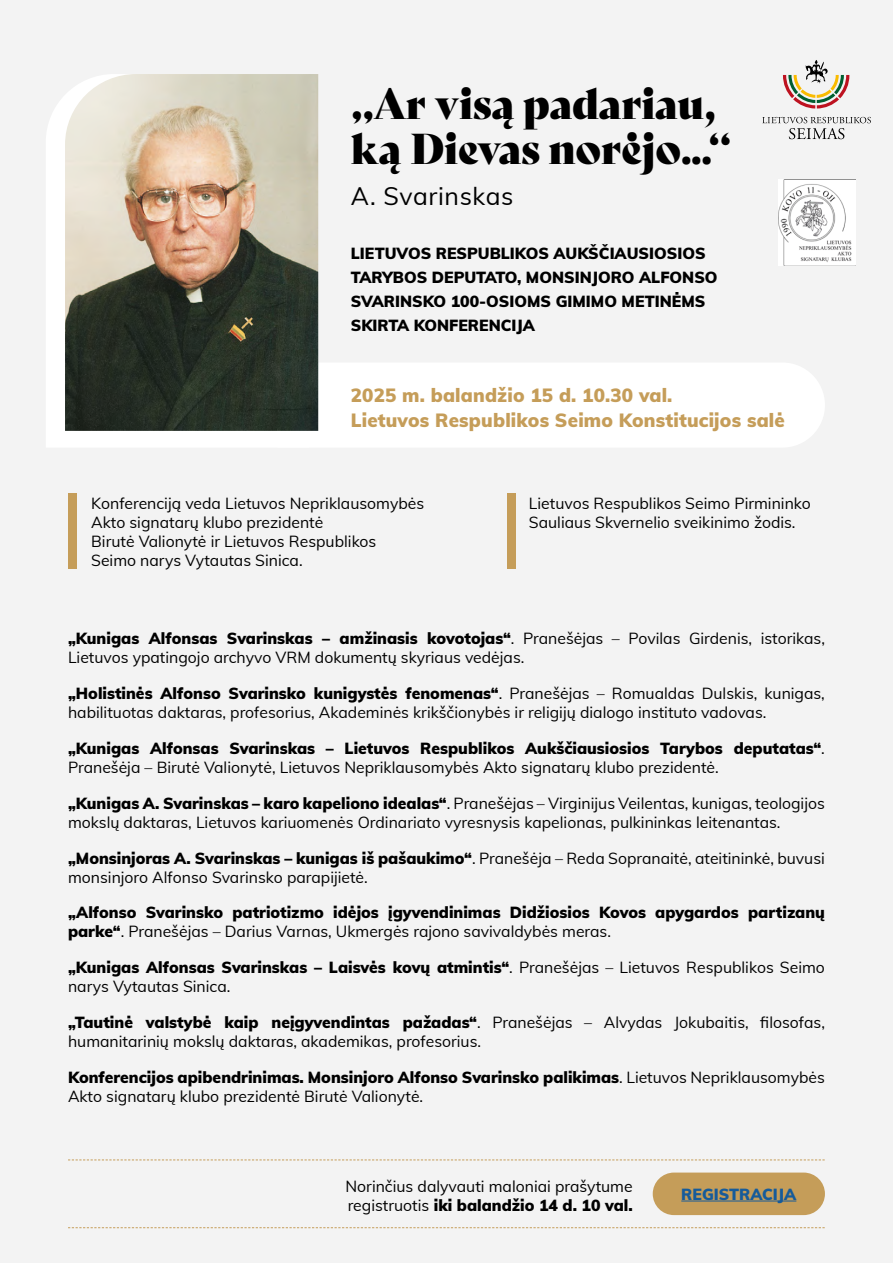
<style>
.page{position:relative;width:893px;height:1263px;background:#f3f3f3}
.page>*{position:absolute;margin:0;border:0;box-sizing:border-box;transform-origin:0 0}
.t1{font:42px/45px "Bely Display";letter-spacing:-.01em;color:#000}
.t2{font:24.75px "Muli";letter-spacing:.025em;color:#000}
.t3{font:900 18.75px/24.6px "Muli";letter-spacing:.01em;color:#c59d59}
.t4{font:15.75px/18.9px "Muli";color:#000}
.t5{font:900 15.75px/24px "Muli";color:#000}
.t6{font:900 15.75px "Muli";color:#165b9a}
.s1{font-weight:900}
.s2{font-weight:400}
</style>
<div class="page">
<div style="left:239px;top:362px;width:586px;height:86px;background:#fff;border-radius:43px"></div>
<img style="left:779px;top:180px;width:76px;height:85px">
<svg style="left:762px;top:117px;width:109px;height:22px"></svg>
<svg style="left:783px;top:60px;width:66px;height:49px"></svg>
<div style="left:68px;top:493px;width:8px;height:76px;background:#c59d59"></div>
<div style="left:507px;top:493px;width:8px;height:76px;background:#c59d59"></div>
<div style="left:653px;top:1172px;width:172px;height:43px;background:#c59d59;border-radius:21px"></div>
<hr style="left:681px;top:1200px;width:115px;height:1px;background:#165b9a">
<svg style="left:68px;top:1159px;width:757px;height:1px"></svg>
<svg style="left:68px;top:1227px;width:757px;height:1px"></svg>
<div style="left:46px;top:96px;width:224px;height:351px;background:#fff"></div>
<img style="left:65px;top:74px;width:253px;height:357px">
<h1 class="t1" style="left:351px;top:78px;width:383px">„Ar visą padariau, ką Dievas norėjo...“</h1>
<h2 class="t2" style="left:351px;top:178px;width:164px">A. Svarinskas</h2>
<p class="t5" style="left:351px;top:240px;width:368px">LIETUVOS RESPUBLIKOS AUKŠČIAUSIOSIOS TARYBOS DEPUTATO, MONSINJORO ALFONSO SVARINSKO 100-OSIOMS GIMIMO METINĖMS SKIRTA KONFERENCIJA</p>
<p class="t3" style="left:351px;top:382px;width:436px">2025 m. balandžio 15 d. 10.30 val.<br>Lietuvos Respublikos Seimo Konstitucijos salė</p>
<p class="t4" style="left:91px;top:493px;width:335px">Konferenciją veda Lietuvos Nepriklausomybės Akto signatarų klubo prezidentė<br>Birutė Valionytė ir Lietuvos Respublikos Seimo narys Vytautas Sinica.</p>
<p class="t4" style="left:529px;top:493px;width:283px">Lietuvos Respublikos Seimo Pirmininko<br>Sauliaus Skvernelio sveikinimo žodis.</p>
<p class="t4" style="left:68px;top:628px;width:758px"><span class="s1">„Kunigas Alfonsas Svarinskas – amžinasis kovotojas“</span>. Pranešėjas – Povilas Girdenis, istorikas,<br>Lietuvos ypatingojo archyvo VRM dokumentų skyriaus vedėjas.</p>
<p class="t4" style="left:68px;top:683px;width:758px"><span class="s1">„Holistinės Alfonso Svarinsko kunigystės fenomenas“</span>. Pranešėjas – Romualdas Dulskis, kunigas, habilituotas daktaras, profesorius, Akademinės krikščionybės ir religijų dialogo instituto vadovas.</p>
<p class="t4" style="left:68px;top:738px;width:758px"><span class="s1">„Kunigas Alfonsas Svarinskas – Lietuvos Respublikos Aukščiausiosios Tarybos deputatas“</span>.<br>Pranešėja – Birutė Valionytė, Lietuvos Nepriklausomybės Akto signatarų klubo prezidentė.</p>
<p class="t4" style="left:68px;top:793px;width:758px"><span class="s1">„Kunigas A. Svarinskas – karo kapeliono idealas“</span>. Pranešėjas – Virginijus Veilentas, kunigas, teologijos mokslų daktaras, Lietuvos kariuomenės Ordinariato vyresnysis kapelionas, pulkininkas leitenantas.</p>
<p class="t4" style="left:68px;top:848px;width:758px"><span class="s1">„Monsinjoras A. Svarinskas – kunigas iš pašaukimo“</span>. Pranešėja – Reda Sopranaitė, ateitininkė, buvusi monsinjoro Alfonso Svarinsko parapijietė.</p>
<p class="t5" style="left:68px;top:902px;width:758px;line-height:18.9px">„Alfonso Svarinsko patriotizmo idėjos įgyvendinimas Didžiosios Kovos apygardos partizanų parke“<span class="s2">. Pranešėjas – Darius Varnas, Ukmergės rajono savivaldybės meras.</span></p>
<p class="t4" style="left:68px;top:957px;width:758px"><span class="s1">„Kunigas Alfonsas Svarinskas – Laisvės kovų atmintis“</span>. Pranešėjas – Lietuvos Respublikos Seimo narys Vytautas Sinica.</p>
<p class="t4" style="left:68px;top:1012px;width:758px"><span class="s1">„Tautinė valstybė kaip neįgyvendintas pažadas“</span>. Pranešėjas – Alvydas Jokubaitis, filosofas, humanitarinių mokslų daktaras, akademikas, profesorius.</p>
<p class="t4" style="left:68px;top:1067px;width:758px"><span class="s1">Konferencijos apibendrinimas. Monsinjoro Alfonso Svarinsko palikimas</span>. Lietuvos Nepriklausomybės<br>Akto signatarų klubo prezidentė Birutė Valionytė.</p>
<p class="t4" style="left:346px;top:1176px;width:289px">Norinčius dalyvauti maloniai prašytume registruotis <span class="s1">iki balandžio 14 d. 10 val.</span></p>
<p class="t6" style="left:681px;top:1182px;width:117px">REGISTRACIJA</p>
</div>
